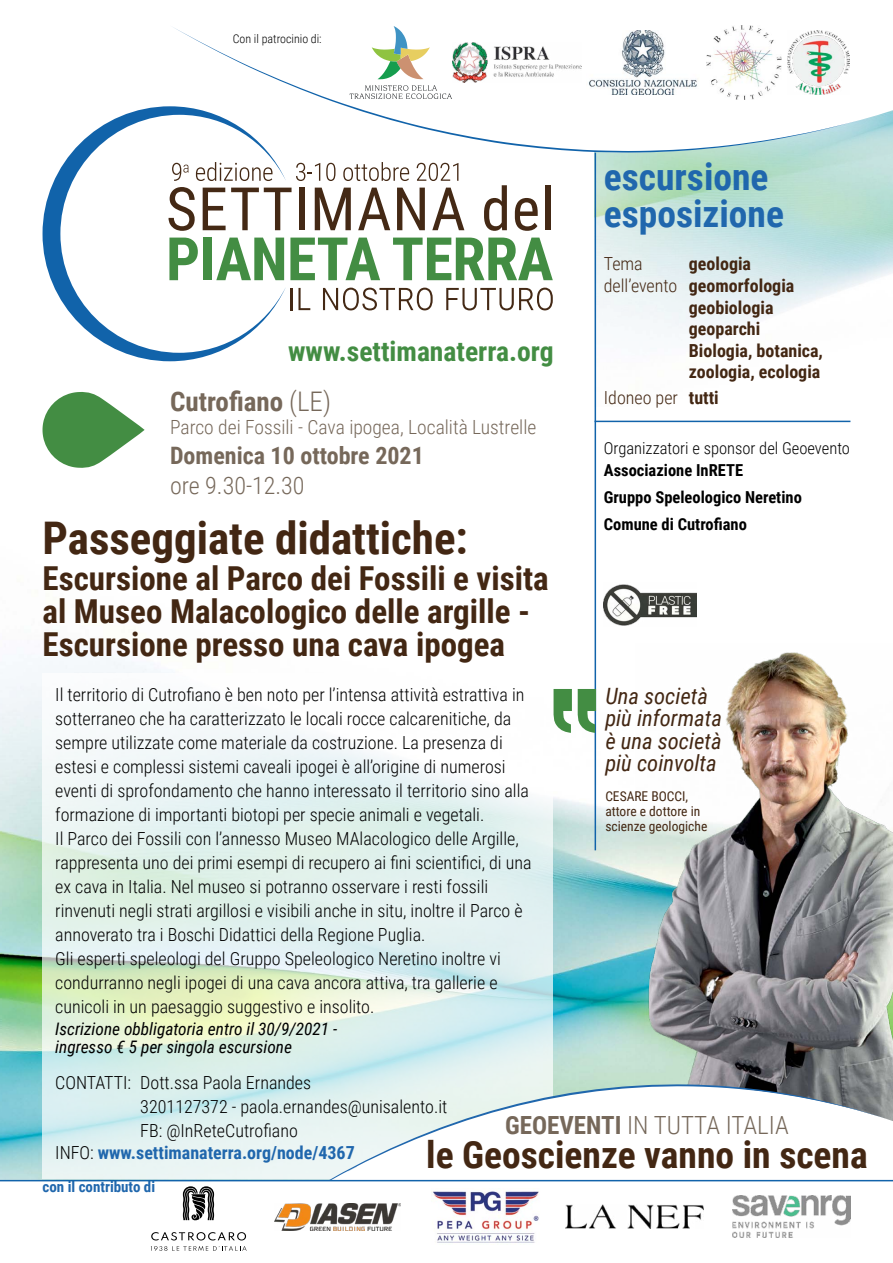
<style>
.page{position:relative;width:893px;height:1263px;background:#fff}
.page>*{position:absolute;margin:0;border:0;box-sizing:border-box;transform-origin:0 0}
.t1{font:700 45px "Roboto Condensed";color:#432713}
.t2{font:700 37.5px "Roboto Condensed";color:#432713}
.t3{font:700 37.5px/37.5px "Roboto Condensed";color:#2067ad}
.t4{font:700 33px/33px "Roboto Condensed";color:#432713}
.t5{font:700 27.6px "Roboto Condensed";color:#438d43}
.t6{font:700 27px "Roboto Condensed";color:#76685a}
.t7{font:300 25.05px "Roboto Condensed";color:#76685a}
.t8{font:700 24px "Roboto Condensed";color:#76685a}
.t9{font:300 24px "Roboto Condensed";color:#76685a}
.t10{font:italic 22.5px/22.5px "Roboto Condensed";color:#432713}
.t11{font:300 19.5px "Roboto Condensed";color:#76685a}
.t12{font:300 18px/24px "Roboto Condensed";color:#000}
.t13{font:700 18px "Roboto Condensed";color:#432713}
.t14{font:700 18px "Roboto Condensed";color:#2067ad}
.t15{font:300 18px "Roboto Condensed";color:#432713}
.t16{font:italic 17.25px/18px "Roboto Condensed";color:#000}
.t17{font:700 16.5px/26.7px "Roboto Condensed";color:#000}
.t18{font:300 16.5px "Roboto Condensed";color:#000}
.t19{font:700 15px "Roboto Condensed";color:#2067ad}
.t20{font:13.5px/15px "Roboto Condensed";color:#432713}
.t21{font:300 12px "Roboto Condensed";color:#000}
.s1{font-weight:300}
.s2{font-weight:700}
.s3{font-weight:300;color:#000}
</style>
<div class="page">
<img style="left:0;top:485px;width:697px;height:695px">
<svg style="left:286px;top:188px;width:6px;height:5px"></svg>
<div style="left:299px;top:188px;width:5px;height:42px;background:#442915"></div>
<svg style="left:315px;top:188px;width:36px;height:42px"></svg>
<svg style="left:358px;top:188px;width:32px;height:42px"></svg>
<svg style="left:397px;top:188px;width:28px;height:42px"></svg>
<svg style="left:432px;top:188px;width:32px;height:42px"></svg>
<svg style="left:484px;top:185px;width:23px;height:46px"></svg>
<svg style="left:515px;top:198px;width:23px;height:33px"></svg>
<div style="left:545px;top:185px;width:5px;height:45px;background:#442915"></div>
<svg style="left:290px;top:238px;width:90px;height:42px"></svg>
<svg style="left:393px;top:238px;width:160px;height:42px"></svg>
<hr style="left:290px;top:288px;width:3px;height:22px;background:#442915">
<svg style="left:298px;top:288px;width:12px;height:22px"></svg>
<svg style="left:323px;top:288px;width:110px;height:22px"></svg>
<svg style="left:446px;top:288px;width:107px;height:22px"></svg>
<svg style="left:43px;top:122px;width:243px;height:239px"></svg>
<svg style="left:172px;top:163px;width:17px;height:18px"></svg>
<svg style="left:196px;top:162px;width:76px;height:19px"></svg>
<svg style="left:296px;top:163px;width:24px;height:18px"></svg>
<svg style="left:326px;top:163px;width:9px;height:18px"></svg>
<svg style="left:343px;top:162px;width:66px;height:19px"></svg>
<svg style="left:417px;top:163px;width:41px;height:18px"></svg>
<svg style="left:43px;top:673px;width:510px;height:505px"></svg>
<img style="left:635px;top:643px;width:258px;height:442px">
<hr style="left:595px;top:153px;width:1px;height:697px;background:#1163aa">
<hr style="left:595px;top:421px;width:255px;height:1px;background:#1163aa">
<svg style="left:43px;top:392px;width:102px;height:76px"></svg>
<svg style="left:554px;top:689px;width:42px;height:44px"></svg>
<img style="left:604px;top:582px;width:92px;height:45px">
<svg style="left:109px;top:25px;width:784px;height:128px"></svg>
<svg style="left:170px;top:26px;width:690px;height:127px"></svg>
<svg style="left:372px;top:26px;width:58px;height:53px"></svg>
<svg style="left:350px;top:85px;width:102px;height:14px"></svg>
<img style="left:453px;top:43px;width:129px;height:39px">
<img style="left:587px;top:31px;width:112px;height:63px">
<img style="left:787px;top:30px;width:62px;height:65px">
<img style="left:707px;top:26px;width:74px;height:73px">
<svg style="left:269px;top:1084px;width:617px;height:96px"></svg>
<img style="left:732px;top:1196px;width:118px;height:41px">
<hr style="left:0;top:1180px;width:893px;height:1px;background:#1163aa">
<svg style="left:151px;top:1232px;width:95px;height:8px"></svg>
<svg style="left:151px;top:1246px;width:96px;height:5px"></svg>
<svg style="left:183px;top:1186px;width:31px;height:34px"></svg>
<img style="left:274px;top:1203px;width:127px;height:27px">
<img style="left:431px;top:1191px;width:108px;height:52px">
<img style="left:566px;top:1205px;width:138px;height:23px">
<p class="t21" style="left:233px;top:30px;width:90px">Con il patrocinio di:</p>
<h3 class="t5" style="left:288px;top:332px;width:267px">www.settimanaterra.org</h3>
<h3 class="t6" style="left:170px;top:383px;width:162px">Cutrofiano <span class="s1">(LE)</span></h3>
<p class="t11" style="left:170px;top:413px;width:368px">Parco dei Fossili - Cava ipogea, Località Lustrelle</p>
<h3 class="t8" style="left:170px;top:439px;width:255px">Domenica 10 ottobre 2021</h3>
<h3 class="t9" style="left:170px;top:469px;width:136px">ore 9.30-12.30</h3>
<h1 class="t1" style="left:43px;top:506px;width:427px">Passeggiate didattiche:</h1>
<h3 class="t4" style="left:43px;top:560px;width:508px">Escursione al Parco dei Fossili e visita al Museo Malacologico delle argille -<br>Escursione presso una cava ipogea</h3>
<h2 class="t3" style="left:604px;top:156px;width:182px">escursione esposizione</h2>
<p class="t15" style="left:604px;top:251px;width:40px">Tema</p>
<p class="t13" style="left:689px;top:251px;width:64px">geologia</p>
<p class="t13" style="left:604px;top:273px;width:192px"><span class="s1">dell’evento</span> geomorfologia</p>
<p class="t13" style="left:689px;top:295px;width:86px">geobiologia</p>
<p class="t13" style="left:689px;top:316px;width:73px">geoparchi</p>
<p class="t13" style="left:689px;top:338px;width:136px">Biologia, botanica,</p>
<p class="t13" style="left:689px;top:359px;width:133px">zoologia, ecologia</p>
<p class="t15" style="left:604px;top:385px;width:117px">Idoneo per <span class="s2">tutti</span></p>
<p class="t18" style="left:604px;top:436px;width:248px">Organizzatori e sponsor del Geoevento</p>
<p class="t17" style="left:604px;top:456px;width:200px">Associazione InRETE<br>Gruppo Speleologico Neretino<br>Comune di Cutrofiano</p>
<p class="t12" style="left:55px;top:681px;width:478px">Il territorio di Cutrofiano è ben noto per l’intensa attività estrattiva in sotterraneo che ha caratterizzato le locali rocce calcarenitiche, da sempre utilizzate come materiale da costruzione. La presenza di estesi e complessi sistemi caveali ipogei è all’origine di numerosi eventi di sprofondamento che hanno interessato il territorio sino alla formazione di importanti biotopi per specie animali e vegetali.<br>Il Parco dei Fossili con l’annesso Museo MAlacologico delle Argille, rappresenta uno dei primi esempi di recupero ai fini scientifici, di una ex cava in Italia. Nel museo si potranno osservare i resti fossili rinvenuti negli strati argillosi e visibili anche in situ, inoltre il Parco è annoverato tra i Boschi Didattici della Regione Puglia.<br>Gli esperti speleologi del Gruppo Speleologico Neretino inoltre vi condurranno negli ipogei di una cava ancora attiva, tra gallerie e cunicoli in un paesaggio suggestivo e insolito.</p>
<p class="t16" style="left:55px;top:1019px;width:284px">Iscrizione obbligatoria entro il 30/9/2021 - ingresso € 5 per singola escursione</p>
<p class="t12" style="left:140px;top:1070px;width:309px;text-indent:-85px">CONTATTI: Dott.ssa Paola Ernandes<br>3201127372 - paola.ernandes@unisalento.it<br>FB: @InReteCutrofiano</p>
<p class="t14" style="left:55px;top:1140px;width:301px"><span class="s3">INFO:</span> www.settimanaterra.org/node/4367</p>
<p class="t10" style="left:605px;top:684px;width:118px">Una società più informata è una società più coinvolta</p>
<p class="t20" style="left:605px;top:789px;width:104px">CESARE BOCCI, attore e dottore in scienze geologiche</p>
<h3 class="t7" style="left:505px;top:1107px;width:285px"><span class="s2">GEOEVENTI</span> IN TUTTA ITALIA</h3>
<h2 class="t2" style="left:426px;top:1128px;width:443px">le Geoscienze vanno in scena</h2>
<p class="t19" style="left:43px;top:1176px;width:114px">con il contributo di</p>
</div>
